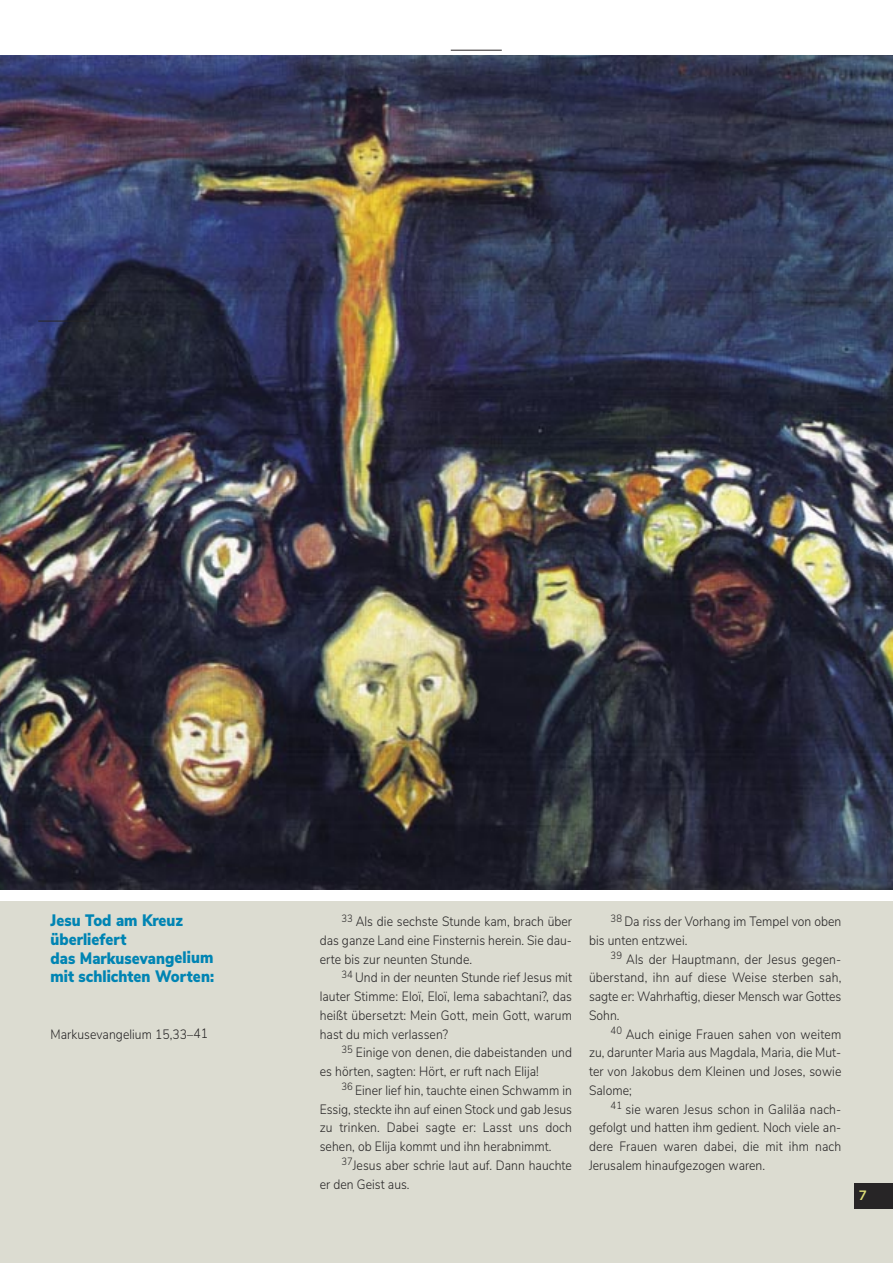
<style>
.page{position:relative;width:893px;height:1263px;background:#fff}
.page>*{position:absolute;margin:0;border:0;box-sizing:border-box;transform-origin:0 0}
.t1{font:900 16.5px/18.8px "Nunito Sans";letter-spacing:.005em;color:#0084b3;scale:.9 1}
.t2{font:300 13.5px/18.8px "Nunito Sans";letter-spacing:.005em;color:#272526;text-align:justify;scale:.9 1}
.t3{font:700 13.5px "Nunito Sans";color:#dd7}
</style>
<div class="page">
<div style="left:0;top:901px;width:893px;height:362px;background:#dcdcd1"></div>
<div style="left:855px;top:1183px;width:38px;height:26px;background:#272526"></div>
<img style="left:0;top:55px;width:893px;height:834px">
<hr style="left:38px;top:321px;width:51px;height:1px;background:#272526">
<hr style="left:451px;top:50px;width:51px;height:1px;background:#272526">
<p class="t1" style="left:50px;top:912px;width:149px">Jesu Tod am Kreuz</p>
<p class="t1" style="left:50px;top:931px;width:86px">überliefert</p>
<p class="t1" style="left:50px;top:950px;width:183px">das Markusevangelium mit schlichten Worten:</p>
<p class="t2" style="left:51px;top:1026px;width:177px">Markusevangelium 15,33–41</p>
<p class="t2" style="left:320px;top:913px;width:282px;text-indent:22px"><sup>33</sup> Als die sechste Stunde kam, brach über das ganze Land eine Finsternis herein. Sie dau&shy;erte bis zur neunten Stunde.</p>
<p class="t2" style="left:320px;top:969px;width:282px;text-indent:22px"><sup>34</sup> Und in der neunten Stunde rief Jesus mit lauter Stimme: Eloï, Eloï, lema sabachtani?, das heißt übersetzt: Mein Gott, mein Gott, warum hast du mich verlassen?</p>
<p class="t2" style="left:320px;top:1044px;width:282px;text-indent:22px"><sup>35</sup> Einige von denen, die dabeistanden und es hörten, sagten: Hört, er ruft nach Elija!</p>
<p class="t2" style="left:320px;top:1082px;width:282px;text-indent:22px"><sup>36</sup> Einer lief hin, tauchte einen Schwamm in Essig, steckte ihn auf einen Stock und gab Jesus zu trinken. Dabei sagte er: Lasst uns doch sehen, ob Elija kommt und ihn herabnimmt.</p>
<p class="t2" style="left:320px;top:1157px;width:282px;text-indent:22px"><sup>37</sup>Jesus aber schrie laut auf. Dann hauchte er den Geist aus.</p>
<p class="t2" style="left:589px;top:913px;width:282px;text-indent:22px"><sup>38</sup> Da riss der Vorhang im Tempel von oben bis unten entzwei.</p>
<p class="t2" style="left:589px;top:951px;width:282px;text-indent:22px"><sup>39</sup> Als der Hauptmann, der Jesus gegen&shy;überstand, ihn auf diese Weise sterben sah, sagte er: Wahrhaftig, dieser Mensch war Gottes Sohn.</p>
<p class="t2" style="left:589px;top:1026px;width:282px;text-indent:22px"><sup>40</sup> Auch einige Frauen sahen von weitem zu, darunter Maria aus Magdala, Maria, die Mut&shy;ter von Jakobus dem Kleinen und Joses, sowie Salome;</p>
<p class="t2" style="left:589px;top:1101px;width:282px;text-indent:22px"><sup>41</sup> sie waren Jesus schon in Galiläa nach&shy;gefolgt und hatten ihm gedient. Noch viele an&shy;dere Frauen waren dabei, die mit ihm nach Jerusalem hinaufgezogen waren.</p>
<p class="t3" style="left:859px;top:1190px;width:10px">7</p>
</div>
